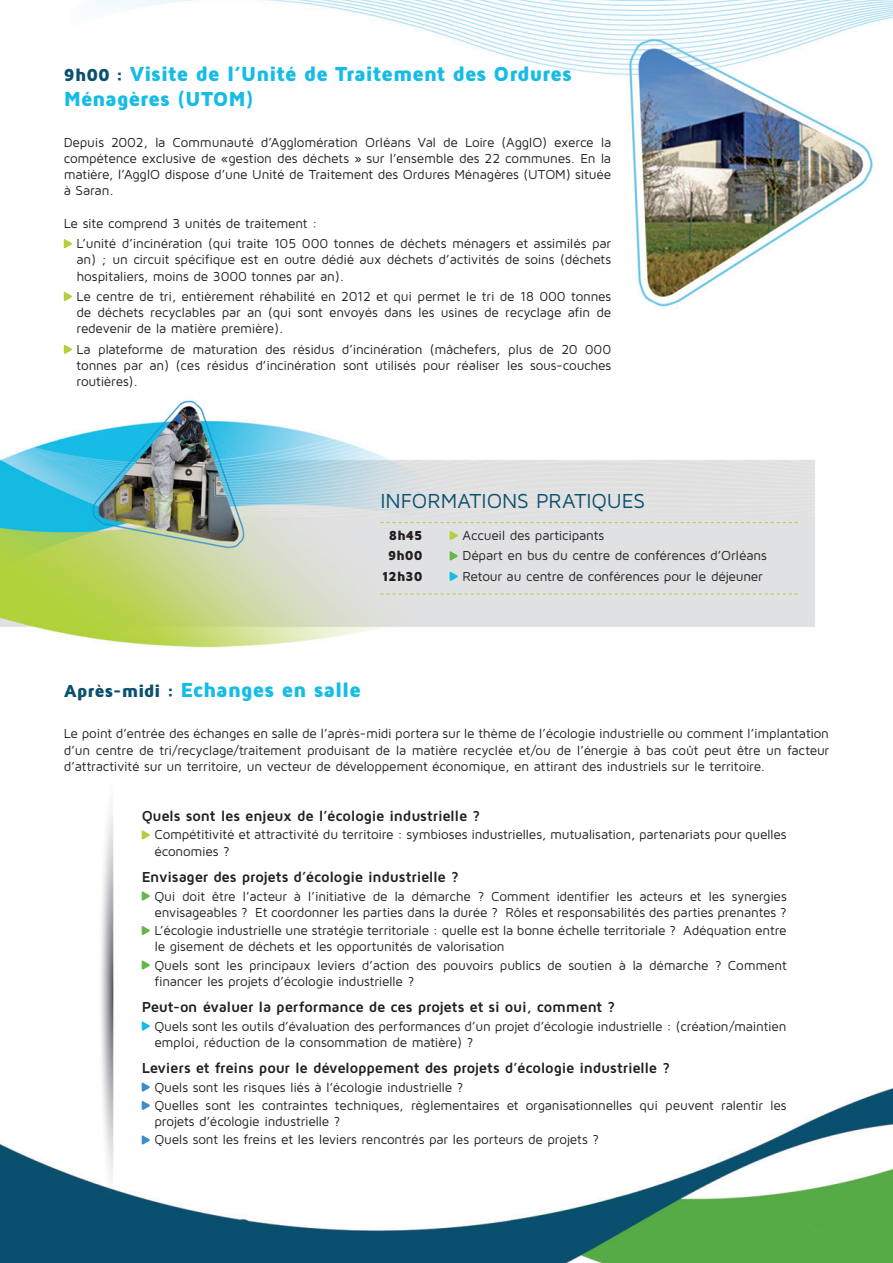
<style>
.page{position:relative;width:893px;height:1263px;background:#fff}
.page>*{position:absolute;margin:0;border:0;box-sizing:border-box;transform-origin:0 0}
.t1{font:900 21px/25.2px "Maven Pro";letter-spacing:-.01em;color:#16bce5}
.t2{font:21px "Maven Pro";letter-spacing:-.005em;color:#0b506d}
.t3{font:700 15px "Maven Pro";letter-spacing:-.015em;color:#231f20}
.Txt_courant{font:13.5px/16.2px "Maven Pro";letter-spacing:-.015em;color:#231f20}
.Txt_courant-2{font:900 13.5px "Maven Pro";color:#231f20}
.s1{font-size:18px;color:#0b506d}
</style>
<div class="page">
<img style="left:0;top:0;width:893px;height:1263px">
<svg style="left:142px;top:830px;width:9px;height:10px"></svg>
<svg style="left:142px;top:891px;width:9px;height:10px"></svg>
<svg style="left:142px;top:925px;width:9px;height:11px"></svg>
<svg style="left:142px;top:960px;width:9px;height:10px"></svg>
<svg style="left:142px;top:1021px;width:9px;height:10px"></svg>
<svg style="left:142px;top:1082px;width:9px;height:10px"></svg>
<svg style="left:142px;top:1100px;width:9px;height:11px"></svg>
<svg style="left:142px;top:1135px;width:9px;height:10px"></svg>
<svg style="left:64px;top:239px;width:9px;height:10px"></svg>
<svg style="left:64px;top:291px;width:9px;height:11px"></svg>
<svg style="left:64px;top:344px;width:9px;height:11px"></svg>
<svg style="left:381px;top:522px;width:417px;height:1px"></svg>
<svg style="left:381px;top:594px;width:417px;height:1px"></svg>
<svg style="left:450px;top:530px;width:9px;height:11px"></svg>
<svg style="left:450px;top:551px;width:9px;height:10px"></svg>
<svg style="left:450px;top:571px;width:9px;height:11px"></svg>
<p class="t1" style="left:64px;top:60px;width:510px"><span class="s1">9h00 :</span> Visite de l’Unité de Traitement des Ordures<br>Ménagères (UTOM)</p>
<p class="Txt_courant" style="left:64px;top:133px;width:549px;text-align:justify">Depuis 2002, la Communauté d’Agglomération Orléans Val de Loire (AgglO) exerce la compétence exclusive de «gestion des déchets » sur l’ensemble des 22 communes. En la matière, l’AgglO dispose d’une Unité de Traitement des Ordures Ménagères (UTOM) située à Saran.</p>
<p class="Txt_courant" style="left:64px;top:214px;width:255px">Le site comprend 3 unités de traitement :</p>
<p class="Txt_courant" style="left:77px;top:235px;width:536px;text-align:justify">L’unité d’incinération (qui traite 105 000 tonnes de déchets ménagers et assimilés par an) ; un circuit spécifique est en outre dédié aux déchets d’activités de soins (déchets hospitaliers, moins de 3000 tonnes par an).</p>
<p class="Txt_courant" style="left:77px;top:288px;width:536px;text-align:justify">Le centre de tri, entièrement réhabilité en 2012 et qui permet le tri de 18 000 tonnes de déchets recyclables par an (qui sont envoyés dans les usines de recyclage afin de redevenir de la matière première).</p>
<p class="Txt_courant" style="left:77px;top:341px;width:536px;text-align:justify">La plateforme de maturation des résidus d’incinération (mâchefers, plus de 20 000 tonnes par an) (ces résidus d’incinération sont utilisés pour réaliser les sous-couches routières).</p>
<p class="t2" style="left:381px;top:487px;width:266px">INFORMATIONS PRATIQUES</p>
<p class="Txt_courant-2" style="left:389px;top:527px;width:35px">8h45</p>
<p class="Txt_courant" style="left:462px;top:527px;width:143px">Accueil des participants</p>
<p class="Txt_courant-2" style="left:388px;top:547px;width:36px">9h00</p>
<p class="Txt_courant" style="left:462px;top:547px;width:306px">Départ en bus du centre de conférences d’Orléans</p>
<p class="Txt_courant-2" style="left:382px;top:568px;width:42px">12h30</p>
<p class="Txt_courant" style="left:462px;top:568px;width:302px">Retour au centre de conférences pour le déjeuner</p>
<p class="t1" style="left:64px;top:677px;width:299px"><span class="s1">Après-midi :</span> Echanges en salle</p>
<p class="Txt_courant" style="left:64px;top:725px;width:767px;text-align:justify">Le point d’entrée des échanges en salle de l’après-midi portera sur le thème de l’écologie industrielle ou comment l’implantation d’un centre de tri/recyclage/traitement produisant de la matière recyclée et/ou de l’énergie à bas coût peut être un facteur d’attractivité sur un territoire, un vecteur de développement économique, en attirant des industriels sur le territoire.</p>
<p class="t3" style="left:142px;top:806px;width:340px">Quels sont les enjeux de l’écologie industrielle ?</p>
<p class="Txt_courant" style="left:154px;top:826px;width:634px">Compétitivité et attractivité du territoire : symbioses industrielles, mutualisation, partenariats pour quelles économies ?</p>
<p class="t3" style="left:142px;top:867px;width:319px">Envisager des projets d’écologie industrielle ?</p>
<p class="Txt_courant" style="left:154px;top:887px;width:634px">Qui doit être l’acteur à l’initiative de la démarche ? Comment identifier les acteurs et les synergies envisageables ? Et coordonner les parties dans la durée ? Rôles et responsabilités des parties prenantes ?</p>
<p class="Txt_courant" style="left:154px;top:922px;width:634px">L’écologie industrielle une stratégie territoriale : quelle est la bonne échelle territoriale ? Adéquation entre le gisement de déchets et les opportunités de valorisation</p>
<p class="Txt_courant" style="left:154px;top:956px;width:634px">Quels sont les principaux leviers d’action des pouvoirs publics de soutien à la démarche ? Comment financer les projets d’écologie industrielle ?</p>
<p class="t3" style="left:142px;top:998px;width:475px">Peut-on évaluer la performance de ces projets et si oui, comment ?</p>
<p class="Txt_courant" style="left:154px;top:1017px;width:634px">Quels sont les outils d’évaluation des performances d’un projet d’écologie industrielle : (création/maintien emploi, réduction de la consommation de matière) ?</p>
<p class="t3" style="left:142px;top:1059px;width:530px">Leviers et freins pour le développement des projets d’écologie industrielle ?</p>
<p class="Txt_courant" style="left:154px;top:1078px;width:310px">Quels sont les risques liés à l’écologie industrielle ?</p>
<p class="Txt_courant" style="left:154px;top:1097px;width:634px">Quelles sont les contraintes techniques, règlementaires et organisationnelles qui peuvent ralentir les projets d’écologie industrielle ?</p>
<p class="Txt_courant" style="left:154px;top:1131px;width:446px">Quels sont les freins et les leviers rencontrés par les porteurs de projets ?</p>
</div>
